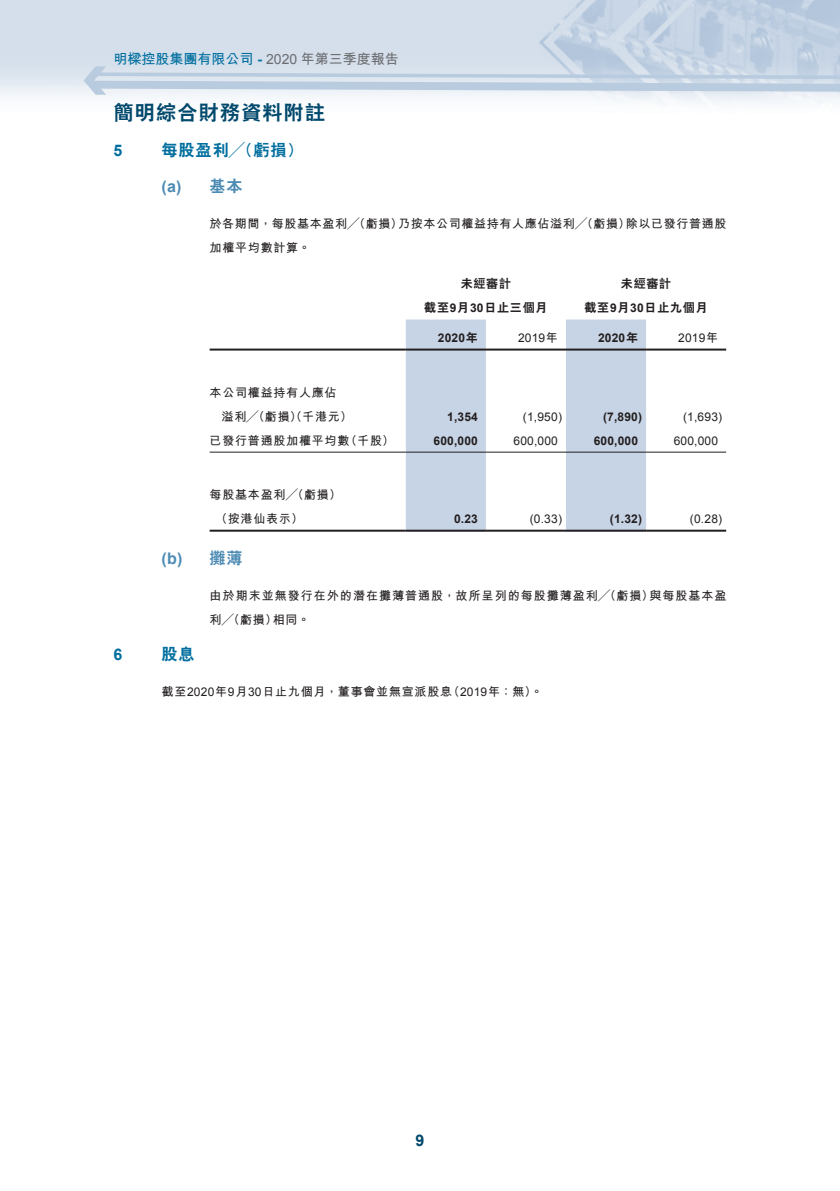
<style>
.page{position:relative;width:840px;height:1191px;background:#fff}
.page>*{position:absolute;margin:0;border:0;box-sizing:border-box;transform-origin:0 0}
.t1{font:800 20px "C Hei 2 HK";letter-spacing:.065em;color:#00486c}
.t2{font:800 16px "C Hei 2 HK";letter-spacing:.065em;color:#006e9f}
.t3{font:700 16px "Arial";color:#4d8bb4}
.t4{font:800 16px "C Hei 2 HK";color:#4d8bb4}
.t5{font:700 16px "Arial";color:#006e9f}
.t6{font:700 16px "Arial";color:#00486c}
.t7{font:700 14px "M Hei HK";color:#006e9f}
.t8{font:700 12px/24px "M Hei HK";letter-spacing:.065em;color:#231f20}
.t9{font:12px "Arial";letter-spacing:.015em;color:#231f20}
.t10{font:700 12px "Arial";letter-spacing:.015em;color:#231f20}
.t11{font:700 12px/24px "M Hei HK";letter-spacing:.085em;color:#231f20}
.t12{font:800 12px/24px "C Hei 2 HK";letter-spacing:.065em;color:#231f20;text-align:center}
.s1{font-family:"Arial"}
.s2{font-family:"Arial";font-weight:400;color:#6c6d70}
.s3{color:#6c6d70}
.s4{font-family:"Arial";font-weight:700}
.s5{font-family:"M Hei HK";font-weight:700}
.s6{font-family:"C Hei 2 HK";font-weight:800}
.s7{font-family:"Arial";font-weight:400}
</style>
<div class="page">
<img style="left:0;top:0;width:839px;height:532px">
<svg style="left:83px;top:66px;width:756px;height:29px;background:#cedae8"></svg>
<svg style="left:405px;top:319px;width:240px;height:210px;fill:#c7d4e5"></svg>
<hr style="left:209px;top:348px;width:196px;height:2px;background:#231f20">
<hr style="left:405px;top:348px;width:80px;height:2px;background:#231f20">
<hr style="left:485px;top:348px;width:80px;height:2px;background:#231f20">
<hr style="left:565px;top:348px;width:80px;height:2px;background:#231f20">
<hr style="left:645px;top:348px;width:80px;height:2px;background:#231f20">
<hr style="left:209px;top:451px;width:196px;height:1px;background:#231f20">
<hr style="left:405px;top:451px;width:80px;height:1px;background:#231f20">
<hr style="left:485px;top:451px;width:80px;height:1px;background:#231f20">
<hr style="left:565px;top:451px;width:80px;height:1px;background:#231f20">
<hr style="left:645px;top:451px;width:80px;height:1px;background:#231f20">
<hr style="left:209px;top:529px;width:196px;height:2px;background:#231f20">
<hr style="left:405px;top:529px;width:80px;height:2px;background:#231f20">
<hr style="left:485px;top:529px;width:80px;height:2px;background:#231f20">
<hr style="left:565px;top:529px;width:80px;height:2px;background:#231f20">
<hr style="left:645px;top:529px;width:80px;height:2px;background:#231f20">
<p class="t7" style="left:113px;top:48px;width:287px">明樑控股集團有限公司 <span class="s1">-</span> <span class="s2">2020</span> <span class="s3">年第三季度報告</span></p>
<h1 class="t1" style="left:113px;top:99px;width:213px">簡明綜合財務資料附註</h1>
<h2 class="t2" style="left:161px;top:139px;width:142px">每股盈利╱（虧損(</h2>
<h2 class="t5" style="left:113px;top:140px;width:10px">5</h2>
<h2 class="t5" style="left:113px;top:643px;width:10px">6</h2>
<h2 class="t3" style="left:161px;top:176px;width:21px">(a)</h2>
<h2 class="t4" style="left:209px;top:175px;width:35px">基本</h2>
<p class="t8" style="left:209px;top:211px;width:194px">於各期間，每股基本盈利╱（虧損）加權平均數計算。</p>
<p class="t8" style="left:398px;top:211px;width:233px">乃按本公司權益持有人應佔溢利╱（虧損）</p>
<p class="t8" style="left:625px;top:211px;width:102px">除以已發行普通股</p>
<p class="t12" style="left:424px;top:272px;width:125px">未經審計<br>截至<span class="s4">9</span>月<span class="s4">30</span>日止三個月</p>
<p class="t12" style="left:584px;top:272px;width:125px">未經審計<br>截至<span class="s4">9</span>月<span class="s4">30</span>日止九個月</p>
<p class="t9" style="left:677px;top:330px;width:41px">2019<span class="s5">年</span></p>
<p class="t10" style="left:437px;top:330px;width:41px">2020<span class="s6">年</span></p>
<p class="t10" style="left:597px;top:330px;width:41px">2020<span class="s6">年</span></p>
<p class="t9" style="left:517px;top:330px;width:41px">2019<span class="s5">年</span></p>
<p class="t8" style="left:209px;top:380px;width:128px">本公司權益持有人應佔</p>
<p class="t8" style="left:221px;top:404px;width:132px">溢利╱（虧損）（千港元(</p>
<p class="t10" style="left:447px;top:409px;width:32px">1,354</p>
<p class="t9" style="left:522px;top:409px;width:41px">)1,950(</p>
<p class="t10" style="left:602px;top:409px;width:41px">)7,890(</p>
<p class="t9" style="left:682px;top:409px;width:41px">)1,693(</p>
<p class="t8" style="left:209px;top:428px;width:141px">已發行普通股加權平均數</p>
<p class="t8" style="left:345px;top:428px;width:51px">（千股(</p>
<p class="t10" style="left:433px;top:433px;width:46px">600,000</p>
<p class="t9" style="left:513px;top:433px;width:46px">600,000</p>
<p class="t10" style="left:593px;top:433px;width:46px">600,000</p>
<p class="t9" style="left:673px;top:433px;width:46px">600,000</p>
<h2 class="t3" style="left:161px;top:547px;width:22px">(b)</h2>
<h2 class="t2" style="left:161px;top:643px;width:35px">股息</h2>
<p class="t8" style="left:209px;top:482px;width:133px">每股基本盈利╱（虧損(</p>
<p class="t8" style="left:215px;top:506px;width:89px">（按港仙表示(</p>
<h2 class="t4" style="left:209px;top:547px;width:35px">攤薄</h2>
<p class="t10" style="left:454px;top:511px;width:25px">0.23</p>
<p class="t9" style="left:529px;top:511px;width:34px">)0.33(</p>
<p class="t10" style="left:609px;top:511px;width:34px">)1.32(</p>
<p class="t9" style="left:689px;top:511px;width:34px">)0.28(</p>
<p class="t11" style="left:272px;top:582px;width:382px;text-indent:-63px">由於期末並無發行在外的潛在攤薄普通股，故所呈列的每股攤薄盈利╱（虧損）相同。</p>
<p class="t8" style="left:649px;top:582px;width:79px">與每股基本盈</p>
<p class="t8" style="left:209px;top:606px;width:69px">利╱（虧損）</p>
<p class="t8" style="left:161px;top:678px;width:292px">截至<span class="s7">2020</span>年<span class="s7">9</span>月<span class="s7">30</span>日止九個月，董事會並無宣派股息</p>
<p class="t8" style="left:447px;top:678px;width:96px">（<span class="s7">2019</span>年：無。(</p>
<h2 class="t6" style="left:415px;top:1130px;width:10px">9</h2>
</div>
